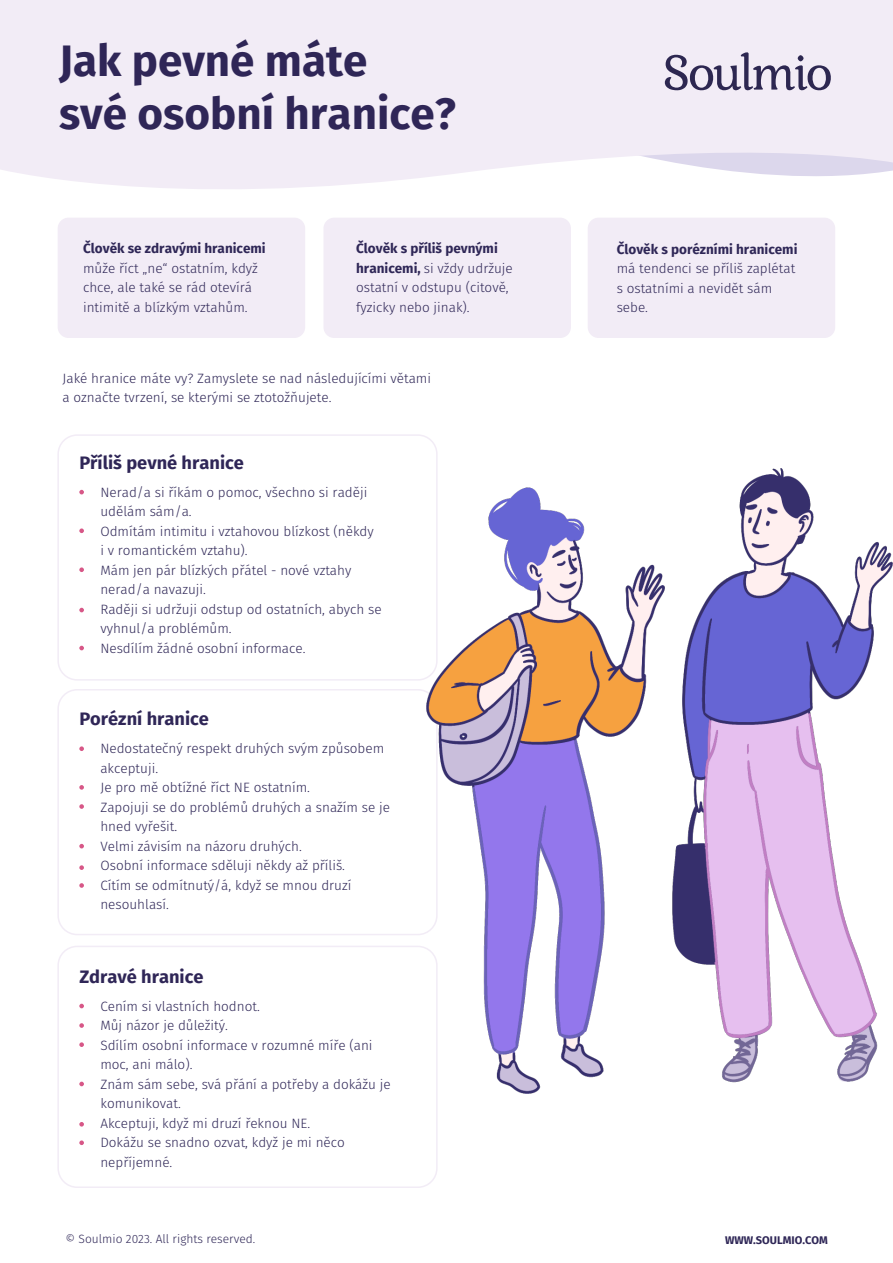
<style>
.page{position:relative;width:893px;height:1263px;background:#fff}
.page>*{position:absolute;margin:0;border:0;box-sizing:border-box;transform-origin:0 0}
.t1{font:700 43.95px/52.8px "Fira Sans";color:#2f2657}
.t2{font:700 18px "Fira Sans";color:#2f2657}
.t3{font:300 13.5px/19.5px "Fira Sans";color:#2f2757}
.t4{font:700 13.5px "Fira Sans";color:#2f2757}
.t5{font:300 12px "Fira Sans";color:#2f2757}
.t6{font:700 11.1px "Fira Sans";color:#2f2757}
.s1{font-weight:700}
</style>
<div class="page">
<div style="left:57px;top:434px;width:381px;height:247px;border:2px solid #f2ecf6;border-radius:19px"></div>
<div style="left:57px;top:689px;width:381px;height:246px;border:2px solid #f2ecf6;border-radius:19px"></div>
<div style="left:57px;top:946px;width:381px;height:242px;border:2px solid #f2ecf6;border-radius:19px"></div>
<div style="left:0;top:0;width:893px;height:189px;background:#f2ecf6"></div>
<svg style="left:544px;top:52px;width:349px;height:137px"></svg>
<svg style="left:79px;top:490px;width:5px;height:4px"></svg>
<svg style="left:79px;top:608px;width:5px;height:4px"></svg>
<svg style="left:79px;top:528px;width:5px;height:5px"></svg>
<svg style="left:79px;top:646px;width:5px;height:4px"></svg>
<svg style="left:79px;top:567px;width:5px;height:5px"></svg>
<div style="left:58px;top:218px;width:247px;height:120px;background:#f2ecf6;border-radius:11px"></div>
<div style="left:323px;top:218px;width:248px;height:120px;background:#f2ecf6;border-radius:11px"></div>
<div style="left:588px;top:218px;width:247px;height:120px;background:#f2ecf6;border-radius:11px"></div>
<svg style="left:79px;top:746px;width:5px;height:5px"></svg>
<svg style="left:79px;top:865px;width:5px;height:5px"></svg>
<svg style="left:79px;top:785px;width:5px;height:5px"></svg>
<svg style="left:79px;top:804px;width:5px;height:5px"></svg>
<svg style="left:79px;top:883px;width:5px;height:5px"></svg>
<svg style="left:79px;top:844px;width:5px;height:4px"></svg>
<svg style="left:79px;top:1004px;width:5px;height:4px"></svg>
<svg style="left:79px;top:1023px;width:5px;height:5px"></svg>
<svg style="left:79px;top:1042px;width:5px;height:5px"></svg>
<svg style="left:79px;top:1140px;width:5px;height:5px"></svg>
<svg style="left:79px;top:1122px;width:5px;height:4px"></svg>
<svg style="left:79px;top:1082px;width:5px;height:4px"></svg>
<img style="left:427px;top:468px;width:466px;height:625px">
<h1 class="t1" style="left:59px;top:31px;width:398px">Jak pevné máte<br>své osobní hranice?</h1>
<p class="t4" style="left:83px;top:237px;width:184px">Člověk se zdravými hranicemi</p>
<p class="t3" style="left:83px;top:258px;width:176px">může říct „ne“ ostatním, když chce, ale také se rád otevírá intimitě a blízkým vztahům.</p>
<p class="t3" style="left:356px;top:239px;width:158px"><span class="s1">Člověk s příliš pevnými hranicemi,</span> si vždy udržuje ostatní v odstupu (citově, fyzicky nebo jinak).</p>
<p class="t4" style="left:617px;top:238px;width:182px">Člověk s porézními hranicemi</p>
<p class="t3" style="left:617px;top:259px;width:180px">má tendenci se příliš zaplétat s ostatními a nevidět sám sebe.</p>
<p class="t3" style="left:63px;top:368px;width:370px">Jaké hranice máte vy? Zamyslete se nad následujícími větami a označte tvrzení, se kterými se ztotožňujete.</p>
<h2 class="t2" style="left:79px;top:447px;width:166px">Příliš pevné hranice</h2>
<p class="t3" style="left:100px;top:482px;width:283px">Nerad/a si říkám o pomoc, všechno si raději udělám sám/a.<br>Odmítám intimitu i vztahovou blízkost (někdy<br>i v romantickém vztahu).<br>Mám jen pár blízkých přátel - nové vztahy nerad/a navazuji.<br>Raději si udržuji odstup od ostatních, abych se vyhnul/a problémům.<br>Nesdílím žádné osobní informace.</p>
<h2 class="t2" style="left:79px;top:704px;width:131px">Porézní hranice</h2>
<p class="t3" style="left:100px;top:739px;width:291px">Nedostatečný respekt druhých svým způsobem akceptuji.<br>Je pro mě obtížné říct NE ostatním.<br>Zapojuji se do problémů druhých a snažím se je hned vyřešit.<br>Velmi závisím na názoru druhých.<br>Osobní informace sděluji někdy až příliš.<br>Cítím se odmítnutý/á, když se mnou druzí nesouhlasí.</p>
<h2 class="t2" style="left:79px;top:961px;width:126px">Zdravé hranice</h2>
<p class="t3" style="left:100px;top:996px;width:292px">Cením si vlastních hodnot.<br>Můj názor je důležitý.<br>Sdílím osobní informace v rozumné míře (ani moc, ani málo).<br>Znám sám sebe, svá přání a potřeby a dokážu je komunikovat.<br>Akceptuji, když mi druzí řeknou NE.<br>Dokážu se snadno ozvat, když je mi něco nepříjemné.</p>
<p class="t5" style="left:65px;top:1231px;width:191px">© Soulmio 2023. All rights reserved.</p>
<p class="t6" style="left:725px;top:1230px;width:104px">WWW.SOULMIO.COM</p>
</div>
